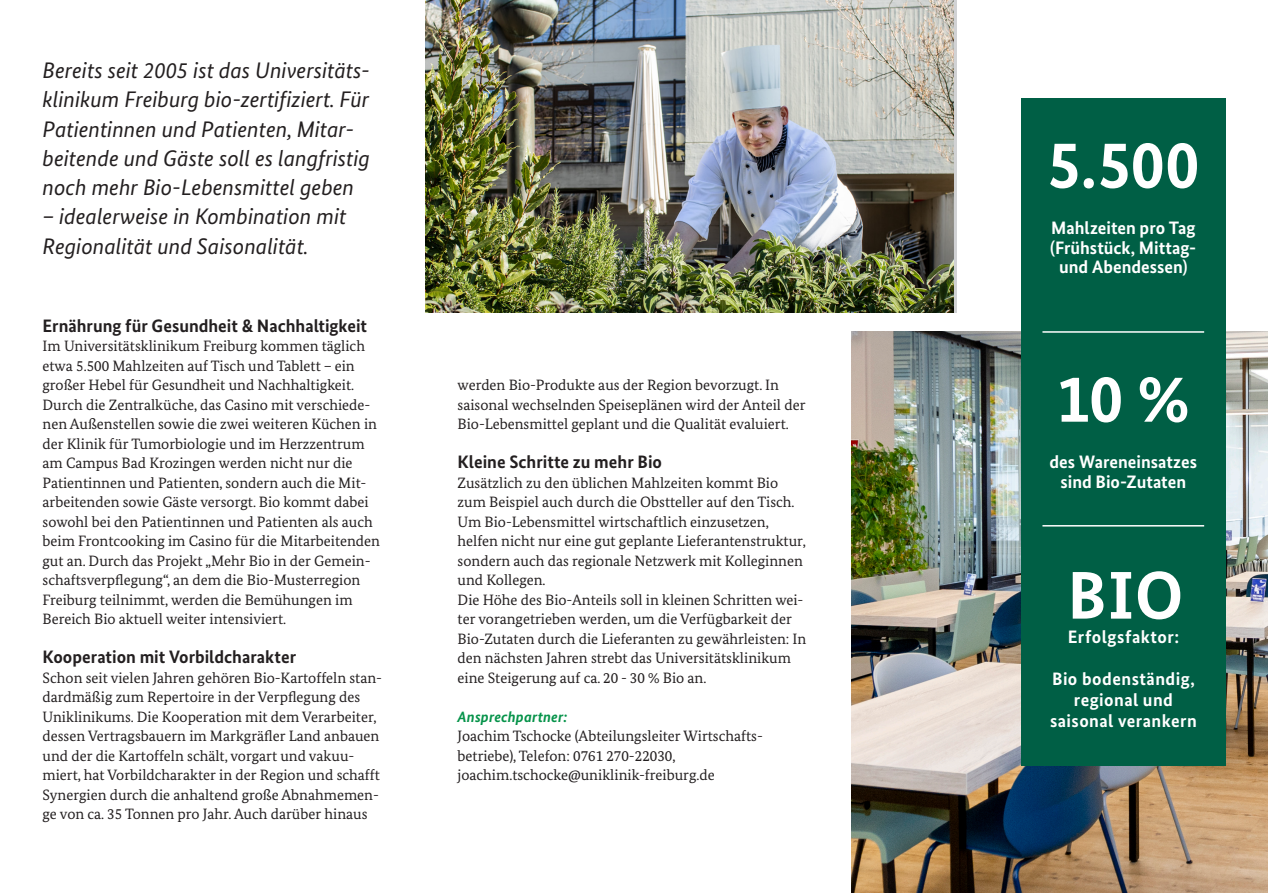
<style>
.page{position:relative;width:1268px;height:893px;background:#fff}
.page>*{position:absolute;margin:0;border:0;box-sizing:border-box;transform-origin:0 0}
.Fließtext{font:700 67.5px "Bundes Sans";color:#fff}
.Impressum_Überschrift{font:700 67.5px "Bundes Sans";color:#fff}
.Anlauftext_1{font:italic 22.5px/29.2px "Bundes Sans";color:#231f20}
.Überschrift_4{font:700 18px "Bundes Sans";color:#231f20}
.Überschrift_4-2{font:700 18px/19.5px "Bundes Sans";color:#fff;text-align:center}
.Impressum_Überschrift-2{font:700 18px/21px "Bundes Sans";letter-spacing:.025em;color:#fff;text-align:center}
.Fließtext-2{font:15px/19.5px "Bundes Serif";color:#231f20}
.s1{font-family:"Bundes Sans";font-weight:700;font-style:italic;color:#06934a}
</style>
<div class="page">
<img style="left:851px;top:331px;width:416px;height:562px">
<div style="left:1020px;top:99px;width:205px;height:667px;background:#005f45"></div>
<hr style="left:1042px;top:331px;width:161px;height:2px;background:#fff">
<hr style="left:1042px;top:525px;width:161px;height:2px;background:#fff">
<img style="left:425px;top:0;width:528px;height:312px">
<p class="Anlauftext_1" style="left:43px;top:55px;width:329px">Bereits seit 2005 ist das Universitäts&shy;klinikum Freiburg bio-zertifiziert. Für Patientinnen und Patienten, Mitar&shy;beitende und Gäste soll es langfristig noch mehr Bio-Lebensmittel geben</p>
<p class="Anlauftext_1" style="left:43px;top:202px;width:305px">– idealerweise in Kombination mit<br>Regionalität und Saisonalität.</p>
<p class="Überschrift_4" style="left:43px;top:314px;width:326px">Ernährung für Gesundheit &amp; Nachhaltigkeit</p>
<p class="Fließtext-2" style="left:43px;top:336px;width:339px">Im Universitätsklinikum Freiburg kommen täglich etwa 5.500 Mahlzeiten auf Tisch und Tablett – ein großer Hebel für Gesundheit und Nachhaltigkeit.<br>Durch die Zentralküche, das Casino mit verschiede&shy;nen Außenstellen sowie die zwei weiteren Küchen in der Klinik für Tumorbiologie und im Herzzentrum am Campus Bad Krozingen werden nicht nur die Patientinnen und Patienten, sondern auch die Mit&shy;arbeitenden sowie Gäste versorgt. Bio kommt dabei sowohl bei den Patientinnen und Patienten als auch beim Frontcooking im Casino für die Mitarbeitenden gut an. Durch das Projekt „Mehr Bio in der Gemein&shy;schaftsverpflegung“, an dem die Bio-Musterregion Freiburg teilnimmt, werden die Bemühungen im Bereich Bio aktuell weiter intensiviert.</p>
<p class="Überschrift_4" style="left:43px;top:646px;width:255px">Kooperation mit Vorbildcharakter</p>
<p class="Fließtext-2" style="left:43px;top:667px;width:341px">Schon seit vielen Jahren gehören Bio-Kartoffeln stan&shy;dardmäßig zum Repertoire in der Verpflegung des Uniklinikums. Die Kooperation mit dem Verarbeiter, dessen Vertragsbauern im Markgräfler Land anbauen und der die Kartoffeln schält, vorgart und vakuu&shy;miert, hat Vorbildcharakter in der Region und schafft Synergien durch die anhaltend große Abnahmemen&shy;ge von ca. 35 Tonnen pro Jahr. Auch darüber hinaus</p>
<p class="Fließtext-2" style="left:457px;top:375px;width:349px">werden Bio-Produkte aus der Region bevorzugt. In saisonal wechselnden Speiseplänen wird der Anteil der<br>Bio-Lebensmittel geplant und die Qualität evaluiert.</p>
<p class="Überschrift_4" style="left:457px;top:451px;width:206px">Kleine Schritte zu mehr Bio</p>
<p class="Fließtext-2" style="left:457px;top:472px;width:350px">Zusätzlich zu den üblichen Mahlzeiten kommt Bio zum Beispiel auch durch die Obstteller auf den Tisch.<br>Um Bio-Lebensmittel wirtschaftlich einzusetzen, helfen nicht nur eine gut geplante Lieferantenstruktur, sondern auch das regionale Netzwerk mit Kolleginnen und Kollegen.<br>Die Höhe des Bio-Anteils soll in kleinen Schritten wei&shy;ter vorangetrieben werden, um die Verfügbarkeit der Bio-Zutaten durch die Lieferanten zu gewährleisten: In den nächsten Jahren strebt das Universitätsklinikum eine Steigerung auf ca. 20 - 30 % Bio an.</p>
<p class="Fließtext-2" style="left:457px;top:706px;width:307px"><span class="s1">Ansprechpartner:<br></span>Joachim Tschocke (Abteilungsleiter Wirtschafts&shy;betriebe), Telefon: 0761 270-22030, joachim.tschocke@uniklinik-freiburg.de</p>
<p class="Fließtext" style="left:1047px;top:123px;width:153px">5.500</p>
<p class="Überschrift_4-2" style="left:1050px;top:218px;width:147px">Mahlzeiten pro Tag (Frühstück, Mittag&shy;und Abendessen)</p>
<p class="Fließtext" style="left:1056px;top:357px;width:135px">10 %</p>
<p class="Überschrift_4-2" style="left:1049px;top:452px;width:149px">des Wareneinsatzes sind Bio-Zutaten</p>
<p class="Impressum_Überschrift" style="left:1067px;top:554px;width:118px">BIO</p>
<p class="Impressum_Überschrift-2" style="left:1067px;top:626px;width:113px">Erfolgsfaktor:</p>
<p class="Impressum_Überschrift-2" style="left:1049px;top:668px;width:148px">Bio bodenständig, regional und saisonal verankern</p>
</div>
